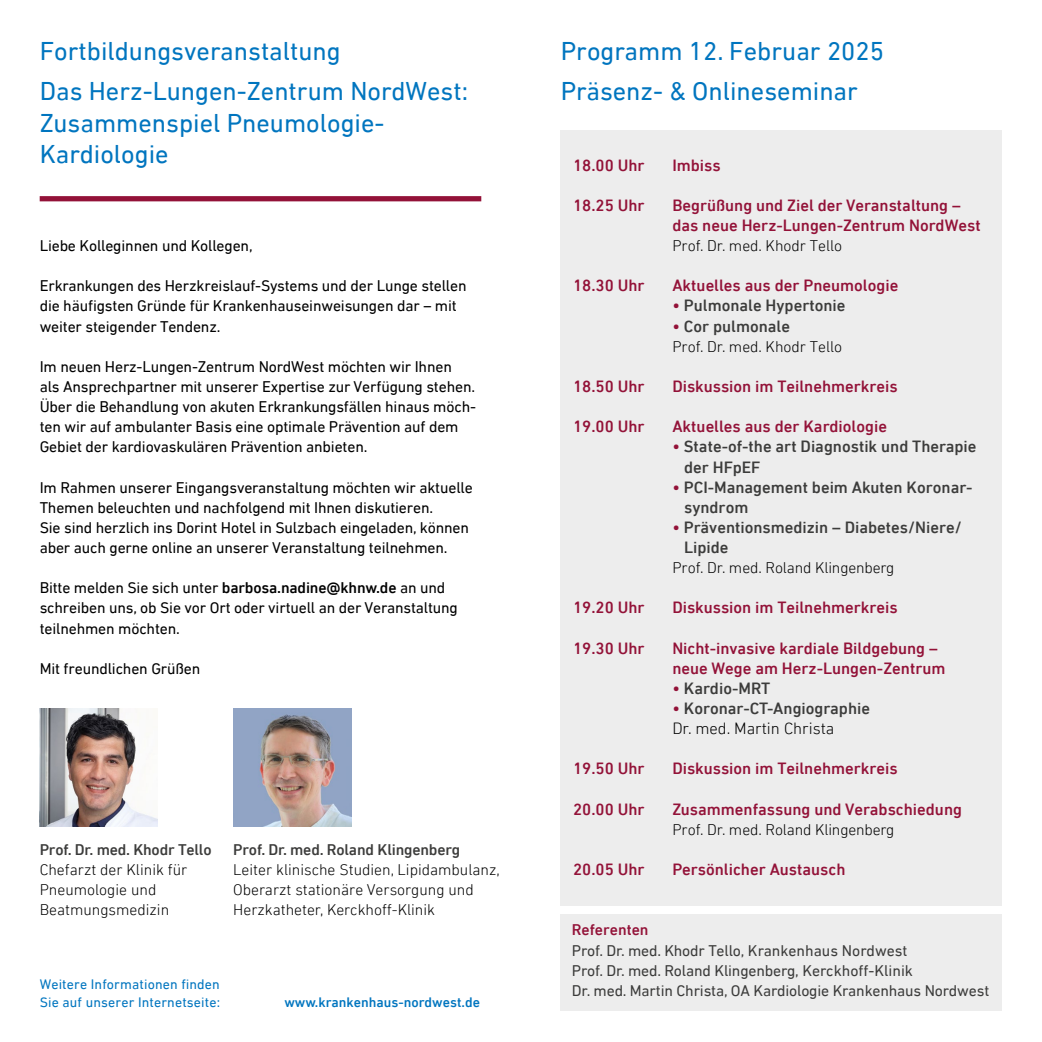
<style>
.page{position:relative;width:1042px;height:1042px;background:#fff}
.page>*{position:absolute;margin:0;border:0;box-sizing:border-box;transform-origin:0 0}
.t1{font:26.25px/40.2px "DIN Next LT Pro";color:#0075bf}
.t2{font:500 16.62px/20.1px "DIN Next LT Pro";color:#931238}
.t3{font:500 16.62px/20.1px "DIN Next LT Pro";color:#3c3c3b}
.t4{font:15.75px/20.1px "DIN Next LT Pro";letter-spacing:-.01em;color:#000}
.t5{font:300 15.75px/20.1px "DIN Next LT Pro";color:#000}
.t6{font:15.75px/20.1px "DIN Next LT Pro";letter-spacing:-.01em;color:#3c3c3b}
.t7{font:500 15.75px "DIN Next LT Pro";letter-spacing:-.01em;color:#3c3c3b}
.t8{font:500 15.75px "DIN Next LT Pro";color:#931238}
.t9{font:14px/17.5px "DIN Next LT Pro";letter-spacing:.01em;color:#0075bf}
.t10{font:500 14px "DIN Next LT Pro";color:#0075bf}
.s1{font-weight:500}
.s2{color:#931238}
.s3{font-weight:300;color:#000}
</style>
<div class="page">
<div style="left:40px;top:196px;width:441px;height:5px;background:#931238"></div>
<img style="left:233px;top:708px;width:118px;height:118px">
<img style="left:40px;top:708px;width:118px;height:118px">
<div style="left:561px;top:130px;width:441px;height:775px;background:#ededed"></div>
<div style="left:561px;top:914px;width:441px;height:97px;background:#ededed"></div>
<h1 class="t1" style="left:40px;top:30px;width:430px">Fortbildungsveranstaltung<br>Das Herz-Lungen-Zentrum NordWest:</h1>
<h1 class="t1" style="left:40px;top:107px;width:346px;line-height:31.5px">Zusammenspiel Pneumologie-<br>Kardiologie</h1>
<p class="t4" style="left:40px;top:235px;width:214px">Liebe Kolleginnen und Kollegen,</p>
<p class="t4" style="left:40px;top:276px;width:428px">Erkrankungen des Herzkreislauf-Systems und der Lunge stellen die häufigsten Gründe für Krankenhauseinweisungen dar – mit weiter steigender Tendenz.</p>
<p class="t4" style="left:40px;top:356px;width:438px">Im neuen Herz-Lungen-Zentrum NordWest möchten wir Ihnen<br>als Ansprechpartner mit unserer Expertise zur Verfügung stehen.<br>Über die Behandlung von akuten Erkrankungsfällen hinaus möch&shy;ten wir auf ambulanter Basis eine optimale Prävention auf dem Gebiet der kardiovaskulären Prävention anbieten.</p>
<p class="t4" style="left:40px;top:477px;width:434px">Im Rahmen unserer Eingangsveranstaltung möchten wir aktuelle Themen beleuchten und nachfolgend mit Ihnen diskutieren.<br>Sie sind herzlich ins Dorint Hotel in Sulzbach eingeladen, können aber auch gerne online an unserer Veranstaltung teilnehmen.</p>
<p class="t4" style="left:40px;top:578px;width:420px">Bitte melden Sie sich unter <span class="s1">barbosa.nadine@khnw.de</span> an und schreiben uns, ob Sie vor Ort oder virtuell an der Veranstaltung teilnehmen möchten.</p>
<p class="t4" style="left:40px;top:658px;width:162px">Mit freundlichen Grüßen</p>
<p class="t7" style="left:40px;top:840px;width:173px">Prof. Dr. med. Khodr Tello</p>
<p class="t5" style="left:40px;top:859px;width:149px">Chefarzt der Klinik für<br>Pneumologie und<br>Beatmungsmedizin</p>
<p class="t7" style="left:233px;top:840px;width:228px">Prof. Dr. med. Roland Klingenberg</p>
<p class="t5" style="left:233px;top:859px;width:268px">Leiter klinische Studien, Lipidambulanz,<br>Oberarzt stationäre Versorgung und<br>Herzkatheter, Kerckhoff-Klinik</p>
<p class="t9" style="left:40px;top:975px;width:182px">Weitere Informationen finden<br>Sie auf unserer Internetseite:</p>
<p class="t10" style="left:284px;top:993px;width:197px">www.krankenhaus-nordwest.de</p>
<h1 class="t1" style="left:561px;top:30px;width:325px">Programm 12. Februar 2025<br>Präsenz- &amp; Onlineseminar</h1>
<p class="t2" style="left:573px;top:155px;width:73px">18.00 Uhr</p>
<p class="t2" style="left:672px;top:155px;width:50px">Imbiss</p>
<p class="t2" style="left:573px;top:195px;width:73px">18.25 Uhr</p>
<p class="t2" style="left:672px;top:195px;width:310px">Begrüßung und Ziel der Veranstaltung – das neue Herz-Lungen-Zentrum NordWest</p>
<p class="t5" style="left:672px;top:235px;width:171px">Prof. Dr. med. Khodr Tello</p>
<p class="t2" style="left:573px;top:275px;width:73px">18.30 Uhr</p>
<p class="t2" style="left:672px;top:275px;width:227px">Aktuelles aus der Pneumologie</p>
<p class="t3" style="left:672px;top:296px;width:175px"><span class="s2">•</span> Pulmonale Hypertonie</p>
<p class="t3" style="left:672px;top:316px;width:119px"><span class="s2">•</span> Cor pulmonale</p>
<p class="t5" style="left:672px;top:336px;width:171px">Prof. Dr. med. Khodr Tello</p>
<p class="t2" style="left:573px;top:376px;width:73px">18.50 Uhr</p>
<p class="t2" style="left:672px;top:376px;width:227px">Diskussion im Teilnehmerkreis</p>
<p class="t2" style="left:573px;top:416px;width:73px">19.00 Uhr</p>
<p class="t2" style="left:672px;top:416px;width:216px">Aktuelles aus der Kardiologie</p>
<p class="t3" style="left:684px;top:436px;width:294px;text-indent:-12px"><span class="s2">•</span> State-of-the art Diagnostik und Therapie der HFpEF</p>
<p class="t3" style="left:684px;top:477px;width:290px;text-indent:-12px"><span class="s2">•</span> PCI-Management beim Akuten Koronar&shy;syndrom</p>
<p class="t3" style="left:684px;top:517px;width:279px;text-indent:-12px"><span class="s2">•</span> Präventionsmedizin – Diabetes/Niere/<br>Lipide</p>
<p class="t5" style="left:672px;top:557px;width:224px">Prof. Dr. med. Roland Klingenberg</p>
<p class="t2" style="left:573px;top:597px;width:73px">19.20 Uhr</p>
<p class="t2" style="left:672px;top:597px;width:227px">Diskussion im Teilnehmerkreis</p>
<p class="t2" style="left:573px;top:638px;width:73px">19.30 Uhr</p>
<p class="t2" style="left:672px;top:638px;width:275px">Nicht-invasive kardiale Bildgebung – neue Wege am Herz-Lungen-Zentrum</p>
<p class="t3" style="left:672px;top:678px;width:100px"><span class="s2">•</span> Kardio-MRT</p>
<p class="t3" style="left:672px;top:698px;width:199px"><span class="s2">•</span> Koronar-CT-Angiographie<br><span class="s3">Dr. med. Martin Christa</span></p>
<p class="t2" style="left:573px;top:758px;width:73px">19.50 Uhr</p>
<p class="t2" style="left:672px;top:758px;width:227px">Diskussion im Teilnehmerkreis</p>
<p class="t2" style="left:573px;top:799px;width:73px">20.00 Uhr</p>
<p class="t2" style="left:672px;top:799px;width:291px">Zusammenfassung und Verabschiedung</p>
<p class="t5" style="left:672px;top:819px;width:224px">Prof. Dr. med. Roland Klingenberg</p>
<p class="t2" style="left:573px;top:859px;width:73px">20.05 Uhr</p>
<p class="t2" style="left:672px;top:859px;width:175px">Persönlicher Austausch</p>
<p class="t8" style="left:572px;top:921px;width:78px">Referenten</p>
<p class="t6" style="left:572px;top:940px;width:419px">Prof. Dr. med. Khodr Tello, Krankenhaus Nordwest<br>Prof. Dr. med. Roland Klingenberg, Kerckhoff-Klinik<br>Dr. med. Martin Christa, OA Kardiologie Krankenhaus Nordwest</p>
</div>
